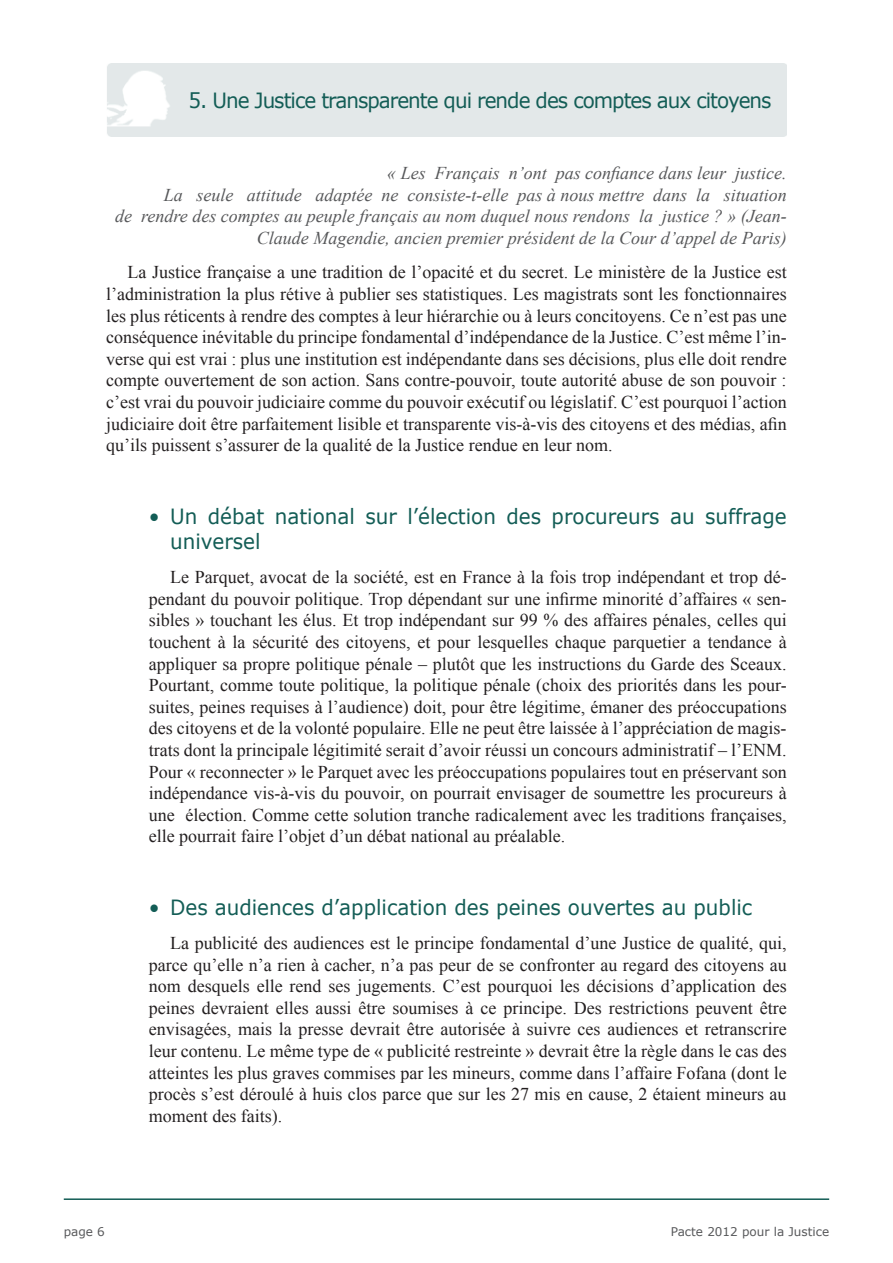
<style>
.page{position:relative;width:893px;height:1263px;background:#fff}
.page>*{position:absolute;margin:0;border:0;box-sizing:border-box;transform-origin:0 0}
.t1{font:21px/25.2px "Verdana";color:#135d56;scale:.95 1}
.t2{font:21px "Verdana";letter-spacing:-.05em;color:#135d56;scale:.95 1}
.t3{font:18px/21.6px "Times New Roman";color:#231f20;text-align:justify}
.t4{font:italic 18px/21.6px "Times New Roman";color:#57585a;text-align:right}
.t5{font:12px "Verdana";color:#57585a}
</style>
<div class="page">
<hr style="left:64px;top:1198px;width:765px;height:2px;background:#135d56">
<p class="t2" style="left:188px;top:86px;width:615px">5. Une Justice transparente qui rende des comptes aux citoyens</p>
<p class="t4" style="left:115px;top:162px;width:673px">« Les Français n’ont pas confiance dans leur justice.<br>La seule attitude adaptée ne consiste-t-elle pas à nous mettre dans la situation<br>de rendre des comptes au peuple français au nom duquel nous rendons la justice ? » (Jean-Claude Magendie, ancien premier président de la Cour d’appel de Paris)</p>
<p class="t3" style="left:106px;top:261px;width:682px;text-indent:21px">La Justice française a une tradition de l’opacité et du secret. Le ministère de la Justice est l’administration la plus rétive à publier ses statistiques. Les magistrats sont les fonctionnaires les plus réticents à rendre des comptes à leur hiérarchie ou à leurs concitoyens. Ce n’est pas une conséquence inévitable du principe fondamental d’indépendance de la Justice. C’est même l’in&shy;verse qui est vrai : plus une institution est indépendante dans ses décisions, plus elle doit rendre compte ouvertement de son action. Sans contre-pouvoir, toute autorité abuse de son pouvoir : c’est vrai du pouvoir judiciaire comme du pouvoir exécutif ou législatif. C’est pourquoi l’action judiciaire doit être parfaitement lisible et transparente vis-à-vis des citoyens et des médias, afin qu’ils puissent s’assurer de la qualité de la Justice rendue en leur nom.</p>
<p class="t1" style="left:170px;top:503px;width:650px;text-indent:-21px">• Un débat national sur l’élection des procureurs au suffrage universel</p>
<p class="t3" style="left:149px;top:566px;width:639px;text-indent:21px">Le Parquet, avocat de la société, est en France à la fois trop indépendant et trop dé&shy;pendant du pouvoir politique. Trop dépendant sur une infirme minorité d’affaires « sen&shy;sibles » touchant les élus. Et trop indépendant sur 99 % des affaires pénales, celles qui touchent à la sécurité des citoyens, et pour lesquelles chaque parquetier a tendance à appliquer sa propre politique pénale – plutôt que les instructions du Garde des Sceaux.<br>Pourtant, comme toute politique, la politique pénale (choix des priorités dans les pour&shy;suites, peines requises à l’audience) doit, pour être légitime, émaner des préoccupations des citoyens et de la volonté populaire. Elle ne peut être laissée à l’appréciation de magis&shy;trats dont la principale légitimité serait d’avoir réussi un concours administratif – l’ENM.<br>Pour « reconnecter » le Parquet avec les préoccupations populaires tout en préservant son indépendance vis-à-vis du pouvoir, on pourrait envisager de soumettre les procureurs à une élection. Comme cette solution tranche radicalement avec les traditions françaises, elle pourrait faire l’objet d’un débat national au préalable.</p>
<p class="t1" style="left:149px;top:894px;width:637px">• Des audiences d’application des peines ouvertes au public</p>
<p class="t3" style="left:149px;top:932px;width:639px;text-indent:21px">La publicité des audiences est le principe fondamental d’une Justice de qualité, qui, parce qu’elle n’a rien à cacher, n’a pas peur de se confronter au regard des citoyens au nom desquels elle rend ses jugements. C’est pourquoi les décisions d’application des peines devraient elles aussi être soumises à ce principe. Des restrictions peuvent être envisagées, mais la presse devrait être autorisée à suivre ces audiences et retranscrire leur contenu. Le même type de « publicité restreinte » devrait être la règle dans le cas des atteintes les plus graves commises par les mineurs, comme dans l’affaire Fofana (dont le procès s’est déroulé à huis clos parce que sur les 27 mis en cause, 2 étaient mineurs au moment des faits).</p>
<p class="t5" style="left:64px;top:1223px;width:43px">page 6</p>
<p class="t5" style="left:671px;top:1223px;width:160px">Pacte 2012 pour la Justice</p>
</div>
